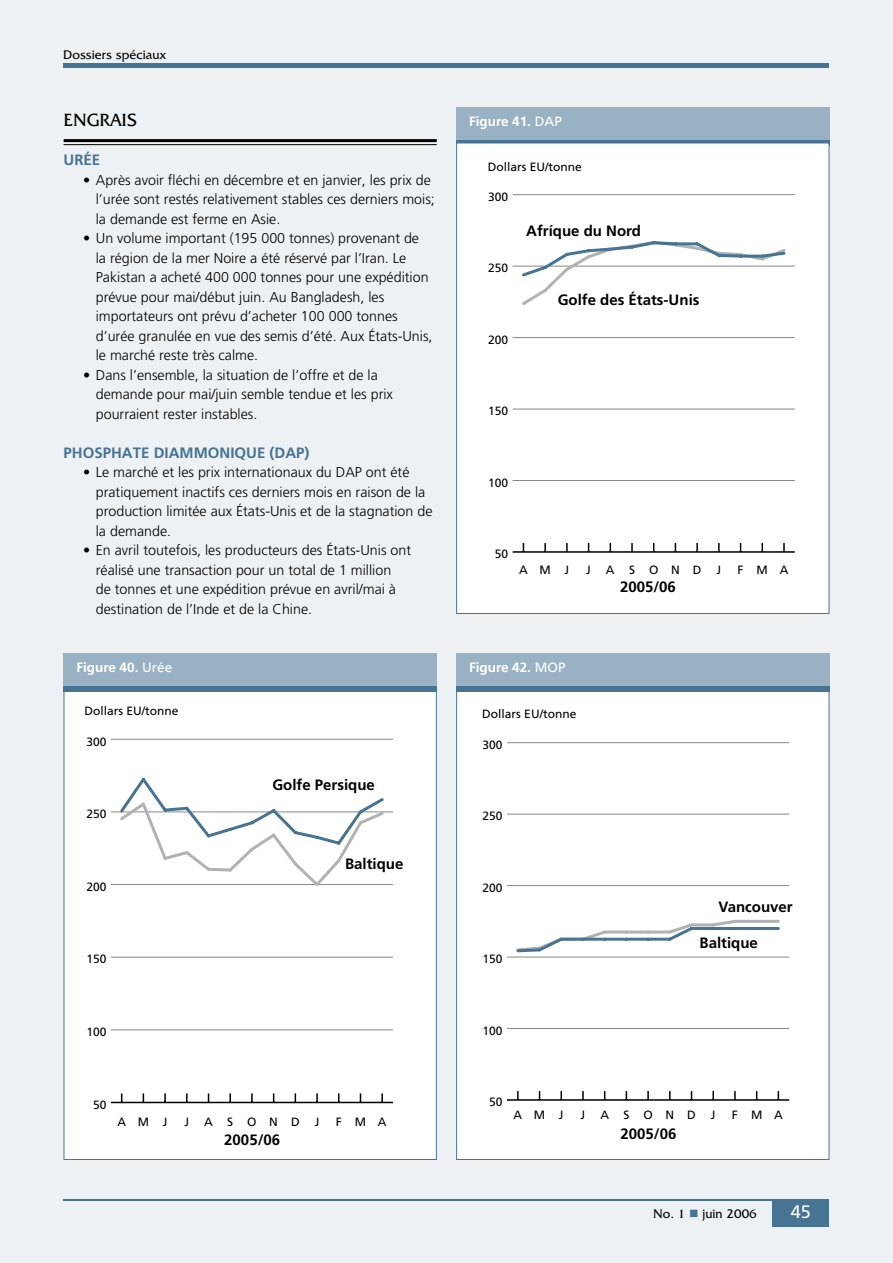
<style>
.page{position:relative;width:893px;height:1263px;background:#fff}
.page>*{position:absolute;margin:0;border:0;box-sizing:border-box;transform-origin:0 0}
.t1{font:18px "Friz Quadrata IT Cby BT";color:#000}
.t2{font:18px "Frutiger LT Std";color:#fff}
.t3{font:700 15px "Frutiger LT Std";color:#000}
.t4{font:700 15px "Frutiger LT Std";color:#467492}
.t5{font:300 14.25px/19.5px "Frutiger LT Std";color:#000}
.t6{font:700 13.5px "Frutiger LT Std";color:#fff}
.t7{font:12.75px "Friz Quadrata IT Cby BT";color:#000}
.t8{font:12px "Frutiger LT Std";color:#000}
.s1{font-weight:400}
</style>
<div class="page">
<div style="left:1px;top:1px;width:891px;height:1262px;background:#edf1f4"></div>
<hr style="left:63px;top:64px;width:766px;height:4px;background:#467492">
<hr style="left:63px;top:1199px;width:766px;height:2px;background:#467492">
<div style="left:772px;top:1200px;width:57px;height:27px;background:#467492"></div>
<div style="left:456px;top:689px;width:373px;height:470px;background:#fff"></div>
<div style="left:456px;top:653px;width:373px;height:39px;background:#99b2c3"></div>
<div style="left:456px;top:686px;width:373px;height:6px;background:#467492"></div>
<hr style="left:507px;top:1099px;width:282px;height:2px;background:#000">
<svg style="left:560px;top:1091px;width:2px;height:8px"></svg>
<svg style="left:625px;top:1091px;width:2px;height:8px"></svg>
<svg style="left:647px;top:1091px;width:2px;height:8px"></svg>
<svg style="left:690px;top:1091px;width:2px;height:8px"></svg>
<svg style="left:712px;top:1091px;width:2px;height:8px"></svg>
<svg style="left:777px;top:1091px;width:2px;height:8px"></svg>
<hr style="left:507px;top:1028px;width:282px;height:1px;background:#878889">
<hr style="left:507px;top:957px;width:282px;height:1px;background:#878889">
<hr style="left:507px;top:885px;width:282px;height:1px;background:#878889">
<hr style="left:507px;top:814px;width:282px;height:1px;background:#878889">
<hr style="left:507px;top:742px;width:282px;height:1px;background:#878889">
<svg style="left:516px;top:919px;width:264px;height:34px"></svg>
<div style="left:456px;top:107px;width:373px;height:39px;background:#99b2c3"></div>
<div style="left:456px;top:140px;width:373px;height:6px;background:#467492"></div>
<div style="left:456px;top:143px;width:373px;height:470px;background:#fff"></div>
<hr style="left:512px;top:551px;width:282px;height:2px;background:#000">
<svg style="left:522px;top:543px;width:2px;height:8px"></svg>
<svg style="left:544px;top:543px;width:2px;height:8px"></svg>
<svg style="left:609px;top:543px;width:2px;height:8px"></svg>
<svg style="left:674px;top:543px;width:2px;height:8px"></svg>
<svg style="left:696px;top:543px;width:2px;height:8px"></svg>
<svg style="left:739px;top:543px;width:2px;height:9px"></svg>
<svg style="left:761px;top:543px;width:2px;height:8px"></svg>
<hr style="left:512px;top:480px;width:282px;height:1px;background:#878889">
<hr style="left:512px;top:409px;width:282px;height:1px;background:#878889">
<hr style="left:512px;top:337px;width:282px;height:1px;background:#878889">
<hr style="left:512px;top:266px;width:282px;height:1px;background:#878889">
<hr style="left:512px;top:194px;width:282px;height:1px;background:#878889">
<svg style="left:519px;top:241px;width:268px;height:64px"></svg>
<hr style="left:64px;top:139px;width:372px;height:3px;background:#000">
<hr style="left:64px;top:144px;width:372px;height:1px;background:#000">
<div style="left:64px;top:689px;width:372px;height:470px;background:#fff"></div>
<div style="left:64px;top:653px;width:372px;height:39px;background:#99b2c3"></div>
<div style="left:64px;top:686px;width:372px;height:6px;background:#467492"></div>
<hr style="left:111px;top:1102px;width:282px;height:1px;background:#000">
<svg style="left:164px;top:1093px;width:2px;height:9px"></svg>
<svg style="left:229px;top:1093px;width:2px;height:9px"></svg>
<svg style="left:251px;top:1093px;width:2px;height:9px"></svg>
<svg style="left:294px;top:1093px;width:2px;height:9px"></svg>
<svg style="left:316px;top:1093px;width:2px;height:9px"></svg>
<svg style="left:381px;top:1093px;width:2px;height:9px"></svg>
<hr style="left:111px;top:1029px;width:282px;height:1px;background:#878889">
<hr style="left:111px;top:957px;width:282px;height:1px;background:#878889">
<hr style="left:111px;top:884px;width:282px;height:1px;background:#878889">
<hr style="left:111px;top:812px;width:282px;height:1px;background:#878889">
<hr style="left:111px;top:739px;width:282px;height:1px;background:#878889">
<svg style="left:117px;top:778px;width:269px;height:108px"></svg>
<p class="t7" style="left:63px;top:47px;width:104px">Dossiers spéciaux</p>
<p class="t1" style="left:64px;top:110px;width:75px">ENGRAIS</p>
<p class="t4" style="left:64px;top:154px;width:38px">URÉE</p>
<p class="t5" style="left:96px;top:171px;width:340px;text-indent:-13px">• Après avoir fléchi en décembre et en janvier, les prix de l’urée sont restés relativement stables ces derniers mois; la demande est ferme en Asie.</p>
<p class="t5" style="left:96px;top:229px;width:338px;text-indent:-13px">• Un volume important (195 000 tonnes) provenant de la région de la mer Noire a été réservé par l’Iran. Le Pakistan a acheté 400 000 tonnes pour une expédition prévue pour mai/début juin. Au Bangladesh, les importateurs ont prévu d’acheter 100 000 tonnes d’urée granulée en vue des semis d’été. Aux États-Unis, le marché reste très calme.</p>
<p class="t5" style="left:96px;top:366px;width:298px;text-indent:-13px">• Dans l’ensemble, la situation de l’offre et de la demande pour mai/juin semble tendue et les prix pourraient rester instables.</p>
<p class="t4" style="left:64px;top:446px;width:247px">PHOSPHATE DIAMMONIQUE (DAP)</p>
<p class="t5" style="left:96px;top:463px;width:338px;text-indent:-13px">• Le marché et les prix internationaux du DAP ont été pratiquement inactifs ces derniers mois en raison de la production limitée aux États-Unis et de la stagnation de la demande.</p>
<p class="t5" style="left:96px;top:541px;width:317px;text-indent:-13px">• En avril toutefois, les producteurs des États-Unis ont réalisé une transaction pour un total de 1 million<br>de tonnes et une expédition prévue en avril/mai à destination de l’Inde et de la Chine.</p>
<p class="t6" style="left:76px;top:662px;width:97px">Figure 40. <span class="s1">Urée</span></p>
<p class="t8" style="left:85px;top:705px;width:96px">Dollars EU/tonne</p>
<p class="t8" style="left:86px;top:736px;width:22px">300</p>
<p class="t8" style="left:86px;top:809px;width:22px">250</p>
<p class="t8" style="left:86px;top:882px;width:22px">200</p>
<p class="t8" style="left:86px;top:954px;width:22px">150</p>
<p class="t8" style="left:86px;top:1027px;width:22px">100</p>
<p class="t3" style="left:272px;top:779px;width:104px">Golfe Persique</p>
<p class="t3" style="left:345px;top:858px;width:60px">Baltique</p>
<p class="t8" style="left:93px;top:1099px;width:15px">50</p>
<p class="t8" style="left:117px;top:1116px;width:52px">AMJ</p>
<p class="t8" style="left:184px;top:1116px;width:6px">J</p>
<p class="t8" style="left:204px;top:1116px;width:97px">ASOND</p>
<p class="t8" style="left:315px;top:1116px;width:6px">J</p>
<p class="t8" style="left:336px;top:1116px;width:52px">FMA</p>
<p class="t3" style="left:224px;top:1134px;width:57px">2005/06</p>
<p class="t6" style="left:469px;top:116px;width:94px">Figure 41. <span class="s1">DAP</span></p>
<p class="t8" style="left:488px;top:162px;width:96px">Dollars EU/tonne</p>
<p class="t8" style="left:488px;top:192px;width:22px">300</p>
<p class="t8" style="left:488px;top:263px;width:22px">250</p>
<p class="t8" style="left:488px;top:334px;width:22px">200</p>
<p class="t3" style="left:526px;top:224px;width:116px">Afríque du Nord</p>
<p class="t3" style="left:557px;top:293px;width:143px">Golfe des États-Unis</p>
<p class="t8" style="left:488px;top:406px;width:22px">150</p>
<p class="t8" style="left:488px;top:477px;width:22px">100</p>
<p class="t8" style="left:495px;top:549px;width:15px">50</p>
<p class="t8" style="left:519px;top:565px;width:52px">AMJ</p>
<p class="t8" style="left:586px;top:565px;width:6px">J</p>
<p class="t8" style="left:606px;top:565px;width:97px">ASOND</p>
<p class="t8" style="left:716px;top:565px;width:6px">J</p>
<p class="t8" style="left:737px;top:565px;width:52px">FMA</p>
<p class="t3" style="left:620px;top:581px;width:57px">2005/06</p>
<p class="t6" style="left:469px;top:662px;width:98px">Figure 42. <span class="s1">MOP</span></p>
<p class="t8" style="left:482px;top:709px;width:96px">Dollars EU/tonne</p>
<p class="t8" style="left:482px;top:740px;width:22px">300</p>
<p class="t8" style="left:482px;top:811px;width:22px">250</p>
<p class="t8" style="left:482px;top:882px;width:22px">200</p>
<p class="t8" style="left:482px;top:954px;width:22px">150</p>
<p class="t8" style="left:482px;top:1025px;width:22px">100</p>
<p class="t3" style="left:718px;top:900px;width:76px">Vancouver</p>
<p class="t3" style="left:699px;top:936px;width:60px">Baltique</p>
<p class="t8" style="left:489px;top:1097px;width:15px">50</p>
<p class="t8" style="left:513px;top:1110px;width:52px">AMJ</p>
<p class="t8" style="left:580px;top:1110px;width:6px">J</p>
<p class="t8" style="left:600px;top:1110px;width:97px">ASOND</p>
<p class="t8" style="left:711px;top:1110px;width:6px">J</p>
<p class="t8" style="left:732px;top:1110px;width:52px">FMA</p>
<p class="t3" style="left:620px;top:1127px;width:57px">2005/06</p>
<p class="t7" style="left:653px;top:1206px;width:34px">No. 1</p>
<p class="t7" style="left:702px;top:1206px;width:56px">juin 2006</p>
<p class="t2" style="left:790px;top:1205px;width:22px">45</p>
</div>
